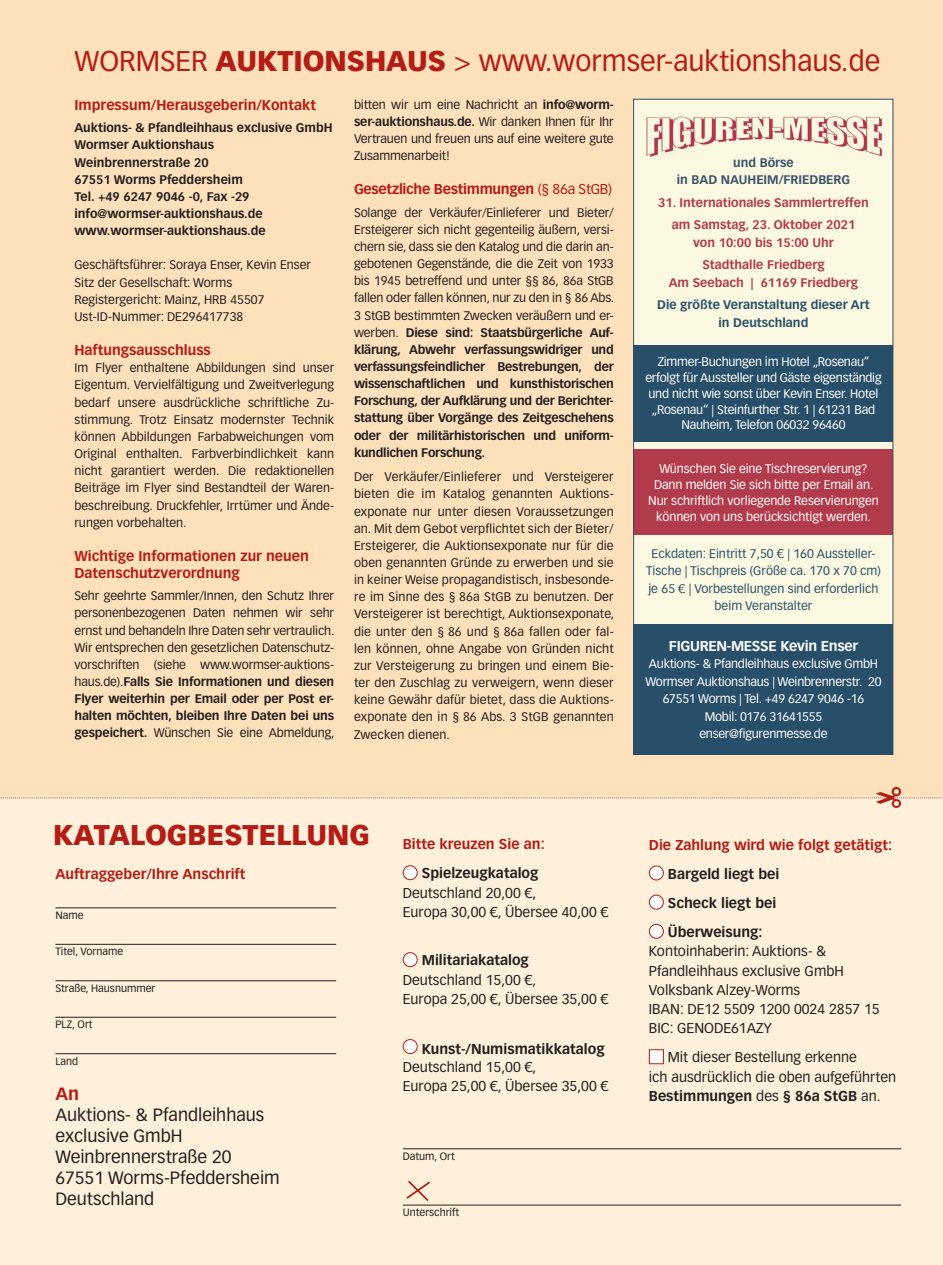
<style>
.page{position:relative;width:943px;height:1265px;background:#fff}
.page>*{position:absolute;margin:0;border:0;box-sizing:border-box;transform-origin:0 0}
.t1{font:28px "Vectora LT Std";color:#b41d15}
.t2{font:900 28px "Vectora LT Std";color:#b41d15}
.t3{font:17.5px/21px "Vectora LT Std";color:#231f20}
.t4{font:700 17.5px "Vectora LT Std";color:#b41d15}
.t5{font:14px/19.2px "Vectora LT Std";color:#231f20}
.t6{font:700 14px/17.2px "Vectora LT Std";color:#b41d15}
.t7{font:700 14px/29.2px "Vectora LT Std";color:#231f20}
.t8{font:700 14px "Vectora LT Std";letter-spacing:-.02em;color:#b41d15}
.t9{font:700 14px "Vectora LT Std";letter-spacing:-.02em;color:#fff}
.t10{font:12.25px/17.2px "Vectora LT Std";color:#231f20;text-align:justify}
.t11{font:12.25px/15.8px "Vectora LT Std";letter-spacing:-.02em;color:#fff;text-align:center}
.t12{font:700 12.25px/17.2px "Vectora LT Std";color:#231f20}
.t13{font:12.25px/17.5px "Vectora LT Std";color:#284f69;text-align:center}
.t14{font:700 12.25px/22.4px "Vectora LT Std";color:#b13b4a;text-align:center}
.t15{font:700 12.25px/17.5px "Vectora LT Std";color:#284f69;text-align:center}
.t16{font:700 12.25px/17.5px "Vectora LT Std";color:#39536a;text-align:center}
.t17{font:10.5px "Vectora LT Std";color:#231f20}
.s1{font-weight:900}
.s2{font-weight:700}
.s3{font-weight:400}
</style>
<div class="page">
<div style="left:0;top:0;width:943px;height:801px;background:#fee0ba"></div>
<div style="left:0;top:797px;width:943px;height:468px;background:#fef0da"></div>
<div style="left:403px;top:866px;width:14px;height:14px;background:#fff;border-radius:50%"></div>
<div style="left:403px;top:865px;width:14px;height:15px;border:1px solid #b41d15;border-radius:50%"></div>
<div style="left:403px;top:953px;width:14px;height:14px;background:#fff;border-radius:50%"></div>
<div style="left:403px;top:952px;width:14px;height:15px;border:1px solid #b41d15;border-radius:50%"></div>
<div style="left:403px;top:1040px;width:14px;height:14px;background:#fff;border-radius:50%"></div>
<div style="left:403px;top:1039px;width:14px;height:15px;border:1px solid #b41d15;border-radius:50%"></div>
<div style="left:649px;top:866px;width:14px;height:14px;background:#fff;border-radius:50%"></div>
<div style="left:649px;top:866px;width:14px;height:14px;border:1px solid #b41d15;border-radius:50%"></div>
<div style="left:649px;top:895px;width:14px;height:14px;background:#fff;border-radius:50%"></div>
<div style="left:649px;top:895px;width:14px;height:15px;border:1px solid #b41d15;border-radius:50%"></div>
<div style="left:649px;top:924px;width:14px;height:14px;background:#fff;border-radius:50%"></div>
<div style="left:649px;top:924px;width:14px;height:15px;border:1px solid #b41d15;border-radius:50%"></div>
<div style="left:649px;top:1049px;width:14px;height:15px;background:#fff;border:1px solid #b41d15"></div>
<hr style="left:55px;top:907px;width:281px;height:1px;background:#231f20">
<hr style="left:55px;top:944px;width:281px;height:1px;background:#231f20">
<hr style="left:55px;top:980px;width:281px;height:1px;background:#231f20">
<hr style="left:55px;top:1017px;width:281px;height:1px;background:#231f20">
<hr style="left:55px;top:1053px;width:281px;height:1px;background:#231f20">
<hr style="left:403px;top:1148px;width:498px;height:1px;background:#231f20">
<hr style="left:403px;top:1205px;width:498px;height:1px;background:#231f20">
<svg style="left:0;top:787px;width:943px;height:21px"></svg>
<svg style="left:406px;top:1180px;width:24px;height:21px"></svg>
<div style="left:633px;top:99px;width:260px;height:656px;background:#fcf9e2"></div>
<img style="left:646px;top:116px;width:236px;height:41px">
<div style="left:633px;top:345px;width:260px;height:96px;background:#284f69"></div>
<div style="left:633px;top:450px;width:260px;height:85px;background:#b13b4a"></div>
<div style="left:633px;top:624px;width:260px;height:131px;background:#284f69"></div>
<div style="left:633px;top:99px;width:260px;height:656px;border:1px solid #284f69"></div>
<h1 class="t1" style="left:74px;top:45px;width:807px">WORMSER <span class="s1">AUKTIONSHAUS</span> &gt; www.wormser-auktionshaus.de</h1>
<p class="t6" style="left:74px;top:97px;width:243px">Impressum/Herausgeberin/Kontakt</p>
<p class="t12" style="left:74px;top:119px;width:260px">Auktions- &amp; Pfandleihhaus exclusive GmbH<br>Wormser Auktionshaus<br>Weinbrennerstraße 20<br>67551 Worms Pfeddersheim<br>Tel. +49 6247 9046 -0, Fax -29 info@wormser-auktionshaus.de www.wormser-auktionshaus.de</p>
<p class="t10" style="left:74px;top:257px;width:238px;text-align:left">Geschäftsführer: Soraya Enser, Kevin Enser Sitz der Gesellschaft: Worms Registergericht: Mainz, HRB 45507<br>Ust-ID-Nummer: DE296417738</p>
<p class="t6" style="left:74px;top:342px;width:138px">Haftungsausschluss</p>
<p class="t10" style="left:74px;top:359px;width:261px">Im Flyer enthaltene Abbildungen sind unser Eigentum. Vervielfältigung und Zweitverlegung bedarf unsere ausdrückliche schriftliche Zu&shy;stimmung. Trotz Einsatz modernster Technik können Abbildungen Farbabweichungen vom Original enthalten. Farbverbindlichkeit kann nicht garantiert werden. Die redaktionellen Beiträge im Flyer sind Bestandteil der Waren&shy;beschreibung. Druckfehler, Irrtümer und Ände&shy;rungen vorbehalten.</p>
<p class="t6" style="left:74px;top:547px;width:236px">Wichtige Informationen zur neuen<br>Datenschutzverordnung</p>
<p class="t10" style="left:74px;top:587px;width:262px">Sehr geehrte Sammler/Innen, den Schutz Ihrer personenbezogenen Daten nehmen wir sehr ernst und behandeln Ihre Daten sehr vertraulich.<br>Wir entsprechen den gesetzlichen Datenschutz&shy;vorschriften (siehe www.wormser-auktions&shy;haus.de).<span class="s2">Falls Sie Informationen und diesen Flyer weiterhin per Email oder per Post er&shy;halten möchten, bleiben Ihre Daten bei uns gespeichert.</span> Wünschen Sie eine Abmeldung,</p>
<p class="t10" style="left:354px;top:96px;width:261px">bitten wir um eine Nachricht an <span class="s2">info@worm&shy;ser-auktionshaus.de.</span> Wir danken Ihnen für Ihr Vertrauen und freuen uns auf eine weitere gute Zusammenarbeit!</p>
<p class="t8" style="left:354px;top:181px;width:259px">Gesetzliche Bestimmungen <span class="s3">(§ 86a StGB)</span></p>
<p class="t10" style="left:354px;top:204px;width:262px">Solange der Verkäufer/Einlieferer und Bieter/ Ersteigerer sich nicht gegenteilig äußern, versi&shy;chern sie, dass sie den Katalog und die darin an&shy;gebotenen Gegenstände, die die Zeit von 1933 bis 1945 betreffend und unter §§ 86, 86a StGB fallen oder fallen können, nur zu den in § 86 Abs.<br>3 StGB bestimmten Zwecken veräußern und er&shy;werben. <span class="s2">Diese sind: Staatsbürgerliche Auf&shy;klärung, Abwehr verfassungswidriger und verfassungsfeindlicher Bestrebungen, der wissenschaftlichen und kunsthistorischen Forschung, der Aufklärung und der Berichter&shy;stattung über Vorgänge des Zeitgeschehens oder der militärhistorischen und uniform&shy;kundlichen Forschung.</span></p>
<p class="t10" style="left:354px;top:468px;width:262px">Der Verkäufer/Einlieferer und Versteigerer bieten die im Katalog genannten Auktions&shy;exponate nur unter diesen Voraussetzungen an. Mit dem Gebot verpflichtet sich der Bieter/ Ersteigerer, die Auktionsexponate nur für die oben genannten Gründe zu erwerben und sie in keiner Weise propagandistisch, insbesonde&shy;re im Sinne des § 86a StGB zu benutzen. Der Versteigerer ist berechtigt, Auktionsexponate, die unter den § 86 und § 86a fallen oder fal&shy;len können, ohne Angabe von Gründen nicht zur Versteigerung zu bringen und einem Bie&shy;ter den Zuschlag zu verweigern, wenn dieser keine Gewähr dafür bietet, dass die Auktions&shy;exponate den in § 86 Abs. 3 StGB genannten Zwecken dienen.</p>
<p class="t16" style="left:677px;top:154px;width:175px">und Börse<br>in BAD NAUHEIM/FRIEDBERG</p>
<p class="t14" style="left:658px;top:191px;width:212px">31. Internationales Sammlertreffen am Samstag, 23. Oktober 2021</p>
<p class="t14" style="left:693px;top:231px;width:142px">von 10:00 bis 15:00 Uhr<br>Stadthalle Friedberg</p>
<p class="t14" style="left:668px;top:271px;width:191px">Am Seebach | 61169 Friedberg</p>
<p class="t15" style="left:657px;top:296px;width:214px">Die größte Veranstaltung dieser Art in Deutschland</p>
<p class="t11" style="left:645px;top:354px;width:238px">Zimmer-Buchungen im Hotel „Rosenau“ erfolgt für Aussteller und Gäste eigenständig und nicht wie sonst über Kevin Enser. Hotel „Rosenau“ | Steinfurther Str. 1 | 61231 Bad Nauheim, Telefon 06032 96460</p>
<p class="t11" style="left:648px;top:461px;width:232px">Wünschen Sie eine Tischreservierung?<br>Dann melden Sie sich bitte per Email an.<br>Nur schriftlich vorliegende Reservierungen können von uns berücksichtigt werden.</p>
<p class="t13" style="left:646px;top:545px;width:236px">Eckdaten: Eintritt 7,50 € | 160 Aussteller-Tische | Tischpreis (Größe ca. 170 x 70 cm) je 65 € | Vorbestellungen sind erforderlich beim Veranstalter</p>
<p class="t9" style="left:669px;top:637px;width:191px">FIGUREN-MESSE Kevin Enser</p>
<p class="t11" style="left:645px;top:655px;width:237px;line-height:17.5px">Auktions- &amp; Pfandleihhaus exclusive GmbH Wormser Auktionshaus | Weinbrennerstr. 20<br>67551 Worms | Tel. +49 6247 9046 -16<br>Mobil: 0176 31641555 enser@figurenmesse.de</p>
<h1 class="t2" style="left:53px;top:817px;width:318px">KATALOGBESTELLUNG</h1>
<p class="t6" style="left:55px;top:865px;width:191px">Auftraggeber/Ihre Anschrift</p>
<p class="t17" style="left:55px;top:909px;width:30px">Name</p>
<p class="t17" style="left:55px;top:945px;width:69px">Titel, Vorname</p>
<p class="t17" style="left:55px;top:982px;width:102px">Straße, Hausnummer</p>
<p class="t17" style="left:55px;top:1018px;width:39px">PLZ, Ort</p>
<p class="t17" style="left:55px;top:1055px;width:24px">Land</p>
<h2 class="t4" style="left:55px;top:1083px;width:25px">An</h2>
<h2 class="t3" style="left:55px;top:1105px;width:226px">Auktions- &amp; Pfandleihhaus exclusive GmbH<br>Weinbrennerstraße 20<br>67551 Worms-Pfeddersheim<br>Deutschland</h2>
<p class="t6" style="left:403px;top:836px;width:144px">Bitte kreuzen Sie an:</p>
<p class="t7" style="left:422px;top:859px;width:118px">Spielzeugkatalog</p>
<p class="t5" style="left:403px;top:883px;width:207px">Deutschland 20,00 €,<br>Europa 30,00 €, Übersee 40,00 €</p>
<p class="t7" style="left:422px;top:946px;width:109px">Militariakatalog</p>
<p class="t5" style="left:403px;top:970px;width:207px">Deutschland 15,00 €,<br>Europa 25,00 €, Übersee 35,00 €</p>
<p class="t7" style="left:422px;top:1034px;width:184px">Kunst-/Numismatikkatalog</p>
<p class="t5" style="left:403px;top:1057px;width:207px">Deutschland 15,00 €,<br>Europa 25,00 €, Übersee 35,00 €</p>
<p class="t17" style="left:403px;top:1150px;width:54px">Datum, Ort</p>
<p class="t17" style="left:403px;top:1206px;width:58px">Unterschrift</p>
<p class="t6" style="left:649px;top:836px;width:245px">Die Zahlung wird wie folgt getätigt:</p>
<p class="t7" style="left:668px;top:859px;width:113px">Bargeld liegt bei<br>Scheck liegt bei<br>Überweisung:</p>
<p class="t5" style="left:649px;top:942px;width:232px">Kontoinhaberin: Auktions- &amp;<br>Pfandleihhaus exclusive GmbH<br>Volksbank Alzey-Worms<br>IBAN: DE12 5509 1200 0024 2857 15<br>BIC: GENODE61AZY</p>
<p class="t5" style="left:649px;top:1048px;width:249px;text-indent:19px">Mit dieser Bestellung erkenne<br>ich ausdrücklich die oben aufgeführten<br><span class="s2">Bestimmungen</span> des <span class="s2">§ 86a StGB</span> an.</p>
</div>
